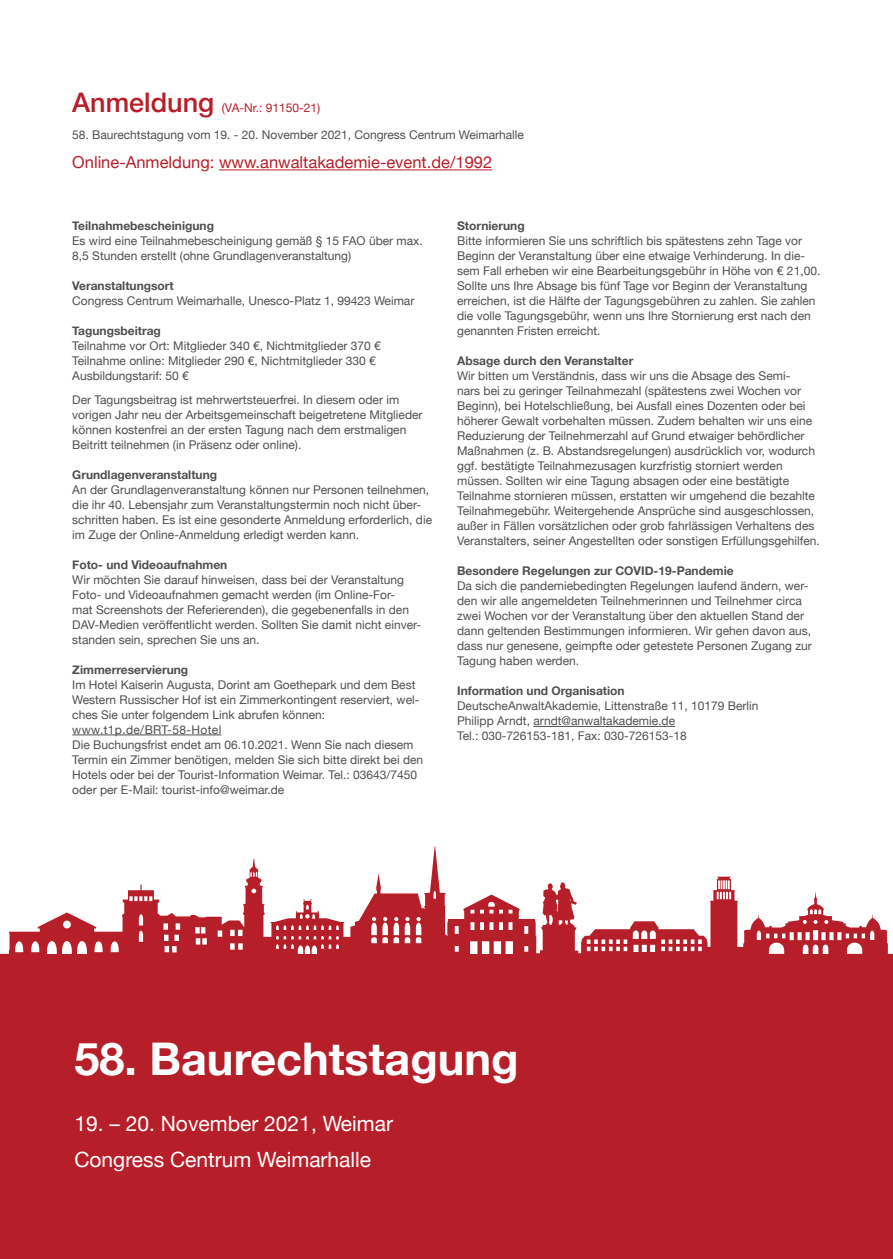
<style>
.page{position:relative;width:893px;height:1259px;background:#fff}
.page>*{position:absolute;margin:0;border:0;box-sizing:border-box;transform-origin:0 0}
.t1{font:700 45px "Helvetica Neue";color:#fff}
.t2{font:500 27px "Helvetica Neue";color:#b61f29}
.t3{font:21px/35.8px "Helvetica Neue";color:#fff}
.t4{font:16.5px "Helvetica Neue";color:#b61f29}
.t5{font:12px/15px "Helvetica Neue";color:#504f4f}
.t6{font:700 12px "Helvetica Neue";color:#504f4f}
.t7{font:12px "Helvetica Neue";color:#b61f29}
</style>
<div class="page">
<div style="left:0;top:955px;width:893px;height:304px;background:#b61f29"></div>
<hr style="left:533px;top:726px;width:142px;height:1px;background:#504f4f">
<hr style="left:72px;top:734px;width:149px;height:1px;background:#504f4f">
<hr style="left:219px;top:169px;width:273px;height:1px;background:#b61f29">
<svg style="left:0;top:846px;width:893px;height:109px"></svg>
<h2 class="t2" style="left:72px;top:81px;width:144px">Anmeldung</h2>
<p class="t7" style="left:222px;top:100px;width:100px">(VA-Nr.: 91150-21)</p>
<p class="t5" style="left:72px;top:128px;width:453px">58. Baurechtstagung vom 19. - 20. November 2021, Congress Centrum Weimarhalle</p>
<h3 class="t4" style="left:72px;top:150px;width:421px">Online-Anmeldung: www.anwaltakademie-event.de/1992</h3>
<p class="t6" style="left:72px;top:216px;width:143px">Teilnahmebescheinigung</p>
<p class="t5" style="left:72px;top:234px;width:352px">Es wird eine Teilnahmebescheinigung gemäß § 15 FAO über max.<br>8,5 Stunden erstellt (ohne Grundlagenveranstaltung)</p>
<p class="t6" style="left:72px;top:276px;width:103px">Veranstaltungsort</p>
<p class="t5" style="left:72px;top:294px;width:344px">Congress Centrum Weimarhalle, Unesco-Platz 1, 99423 Weimar</p>
<p class="t6" style="left:72px;top:321px;width:90px">Tagungsbeitrag</p>
<p class="t5" style="left:72px;top:339px;width:310px">Teilnahme vor Ort: Mitglieder 340 €, Nichtmitglieder 370 €<br>Teilnahme online: Mitglieder 290 €, Nichtmitglieder 330 €<br>Ausbildungstarif: 50 €</p>
<p class="t5" style="left:72px;top:392px;width:352px">Der Tagungsbeitrag ist mehrwertsteuerfrei. In diesem oder im vorigen Jahr neu der Arbeitsgemeinschaft beigetretene Mitglieder können kostenfrei an der ersten Tagung nach dem erstmaligen Beitritt teilnehmen (in Präsenz oder online).</p>
<p class="t6" style="left:72px;top:465px;width:146px">Grundlagenveranstaltung</p>
<p class="t5" style="left:72px;top:482px;width:361px">An der Grundlagenveranstaltung können nur Personen teilnehmen, die ihr 40. Lebensjahr zum Veranstaltungstermin noch nicht über&shy;schritten haben. Es ist eine gesonderte Anmeldung erforderlich, die im Zuge der Online-Anmeldung erledigt werden kann.</p>
<p class="t6" style="left:72px;top:555px;width:157px">Foto- und Videoaufnahmen</p>
<p class="t5" style="left:72px;top:572px;width:350px">Wir möchten Sie darauf hinweisen, dass bei der Veranstaltung Foto- und Videoaufnahmen gemacht werden (im Online-For-<br>mat Screenshots der Referierenden), die gegebenenfalls in den DAV-Medien veröffentlicht werden. Sollten Sie damit nicht einver&shy;standen sein, sprechen Sie uns an.</p>
<p class="t6" style="left:72px;top:660px;width:117px">Zimmerreservierung</p>
<p class="t5" style="left:72px;top:677px;width:353px">Im Hotel Kaiserin Augusta, Dorint am Goethepark und dem Best Western Russischer Hof ist ein Zimmerkontingent reserviert, wel&shy;ches Sie unter folgendem Link abrufen können: www.t1p.de/BRT-58-Hotel<br>Die Buchungsfrist endet am 06.10.2021. Wenn Sie nach diesem Termin ein Zimmer benötigen, melden Sie sich bitte direkt bei den Hotels oder bei der Tourist-Information Weimar. Tel.: 03643/7450 oder per E-Mail: tourist-info@weimar.de</p>
<p class="t6" style="left:457px;top:216px;width:69px">Stornierung</p>
<p class="t5" style="left:457px;top:234px;width:365px">Bitte informieren Sie uns schriftlich bis spätestens zehn Tage vor Beginn der Veranstaltung über eine etwaige Verhinderung. In die&shy;sem Fall erheben wir eine Bearbeitungsgebühr in Höhe von € 21,00.<br>Sollte uns Ihre Absage bis fünf Tage vor Beginn der Veranstaltung erreichen, ist die Hälfte der Tagungsgebühren zu zahlen. Sie zahlen die volle Tagungsgebühr, wenn uns Ihre Stornierung erst nach den genannten Fristen erreicht.</p>
<p class="t6" style="left:457px;top:351px;width:178px">Absage durch den Veranstalter</p>
<p class="t5" style="left:457px;top:369px;width:364px">Wir bitten um Verständnis, dass wir uns die Absage des Semi-<br>nars bei zu geringer Teilnahmezahl (spätestens zwei Wochen vor Beginn), bei Hotelschließung, bei Ausfall eines Dozenten oder bei höherer Gewalt vorbehalten müssen. Zudem behalten wir uns eine Reduzierung der Teilnehmerzahl auf Grund etwaiger behördlicher Maßnahmen (z. B. Abstandsregelungen) ausdrücklich vor, wodurch ggf. bestätigte Teilnahmezusagen kurzfristig storniert werden müssen. Sollten wir eine Tagung absagen oder eine bestätigte Teilnahme stornieren müssen, erstatten wir umgehend die bezahlte Teilnahmegebühr. Weitergehende Ansprüche sind ausgeschlossen, außer in Fällen vorsätzlichen oder grob fahrlässigen Verhaltens des Veranstalters, seiner Angestellten oder sonstigen Erfüllungsgehilfen.</p>
<p class="t6" style="left:457px;top:561px;width:278px">Besondere Regelungen zur COVID-19-Pandemie</p>
<p class="t5" style="left:457px;top:579px;width:356px">Da sich die pandemiebedingten Regelungen laufend ändern, wer&shy;den wir alle angemeldeten Teilnehmerinnen und Teilnehmer circa zwei Wochen vor der Veranstaltung über den aktuellen Stand der dann geltenden Bestimmungen informieren. Wir gehen davon aus, dass nur genesene, geimpfte oder getestete Personen Zugang zur Tagung haben werden.</p>
<p class="t6" style="left:457px;top:681px;width:169px">Information und Organisation</p>
<p class="t5" style="left:457px;top:699px;width:303px">DeutscheAnwaltAkademie, Littenstraße 11, 10179 Berlin<br>Philipp Arndt, arndt@anwaltakademie.de<br>Tel.: 030-726153-181, Fax: 030-726153-18</p>
<h1 class="t1" style="left:74px;top:1024px;width:446px">58. Baurechtstagung</h1>
<h3 class="t3" style="left:74px;top:1106px;width:320px">19. – 20. November 2021, Weimar<br>Congress Centrum Weimarhalle</h3>
</div>
